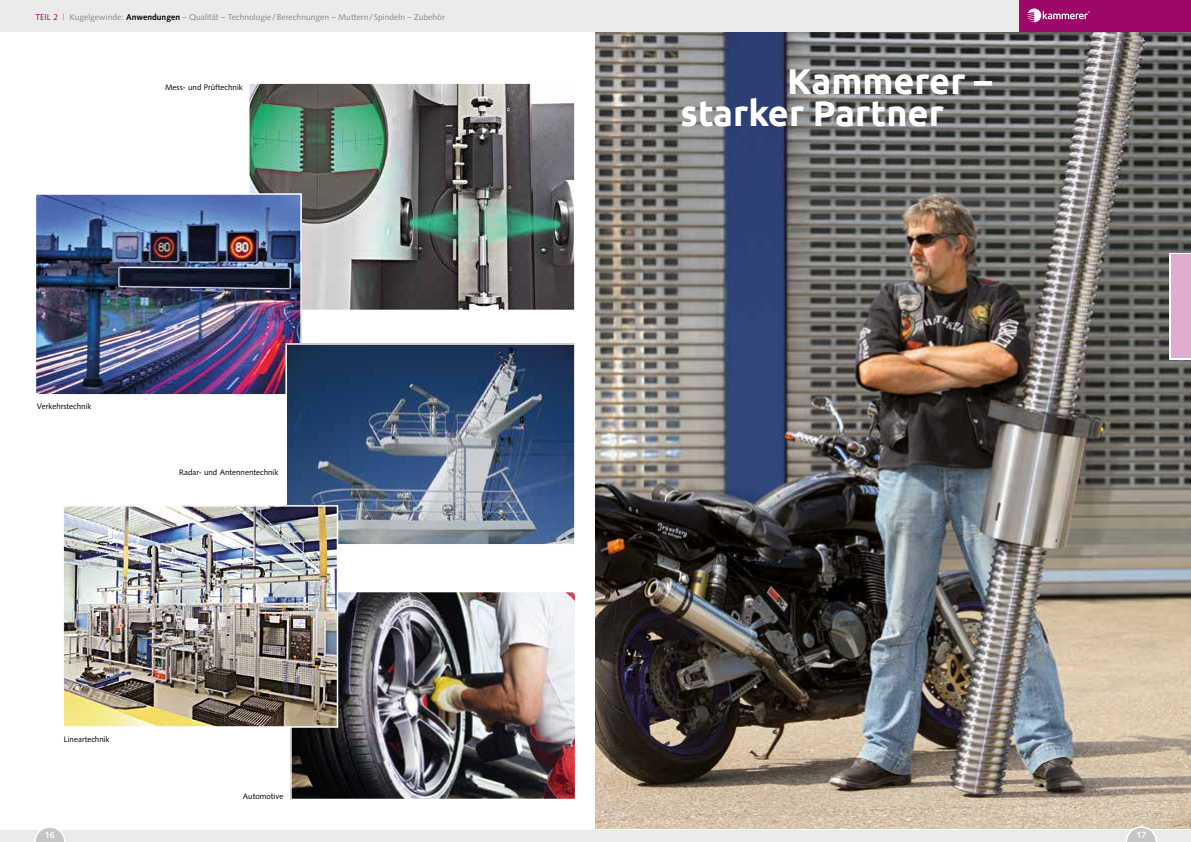
<style>
.page{position:relative;width:1191px;height:842px;background:#fff}
.page>*{position:absolute;margin:0;border:0;box-sizing:border-box;transform-origin:0 0}
.t1{font:700 36px/32px "Ubuntu";color:#fff}
.t2{font:700 9px "Syntax LT Std";color:#fff}
.t3{font:8.5px "Syntax LT Std";color:#878787}
.t4{font:8px "Syntax LT Std";color:#000}
.s1{color:#9d076a}
.s2{font-weight:700;color:#000}
</style>
<div class="page">
<img style="left:595px;top:33px;width:596px;height:796px">
<img style="left:251px;top:85px;width:321px;height:223px">
<div style="left:248px;top:82px;width:327px;height:229px;border:2px solid #fff"></div>
<img style="left:38px;top:196px;width:261px;height:197px">
<div style="left:35px;top:193px;width:267px;height:203px;border:2px solid #fff"></div>
<img style="left:288px;top:346px;width:284px;height:196px">
<div style="left:285px;top:343px;width:290px;height:202px;border:2px solid #fff"></div>
<img style="left:293px;top:594px;width:280px;height:203px">
<div style="left:290px;top:591px;width:286px;height:209px;border:2px solid #fff"></div>
<img style="left:65px;top:508px;width:270px;height:217px">
<div style="left:62px;top:505px;width:276px;height:223px;border:2px solid #fff"></div>
<div style="left:0;top:0;width:1018px;height:31px;background:#ebebeb"></div>
<div style="left:1019px;top:0;width:172px;height:31px;background:#9d076a"></div>
<svg style="left:1027px;top:9px;width:62px;height:13px"></svg>
<div style="left:1169px;top:253px;width:22px;height:107px;background:#fff"></div>
<div style="left:1171px;top:254px;width:20px;height:104px;background:#e1acd0"></div>
<div style="left:0;top:829px;width:1191px;height:13px;background:#ebebeb"></div>
<svg style="left:34px;top:828px;width:31px;height:14px"></svg>
<svg style="left:1125px;top:826px;width:32px;height:16px"></svg>
<p class="t3" style="left:35px;top:12px;width:411px"><span class="s1">TEIL 2</span> | Kugelgewinde: <span class="s2">Anwendungen</span> – Qualität – Technologie/Berechnungen – Muttern/Spindeln – Zubehör</p>
<p class="t4" style="left:165px;top:82px;width:79px">Mess- und Prüftechnik</p>
<p class="t4" style="left:37px;top:401px;width:56px">Verkehrstechnik</p>
<p class="t4" style="left:179px;top:468px;width:101px">Radar- und Antennentechnik</p>
<p class="t4" style="left:64px;top:735px;width:47px">Lineartechnik</p>
<p class="t4" style="left:243px;top:791px;width:42px">Automotive</p>
<h1 class="t1" style="left:680px;top:65px;width:313px;text-indent:107px">Kammerer – starker Partner</h1>
<p class="t2" style="left:45px;top:830px;width:12px">16</p>
<p class="t2" style="left:1136px;top:830px;width:12px">17</p>
</div>
